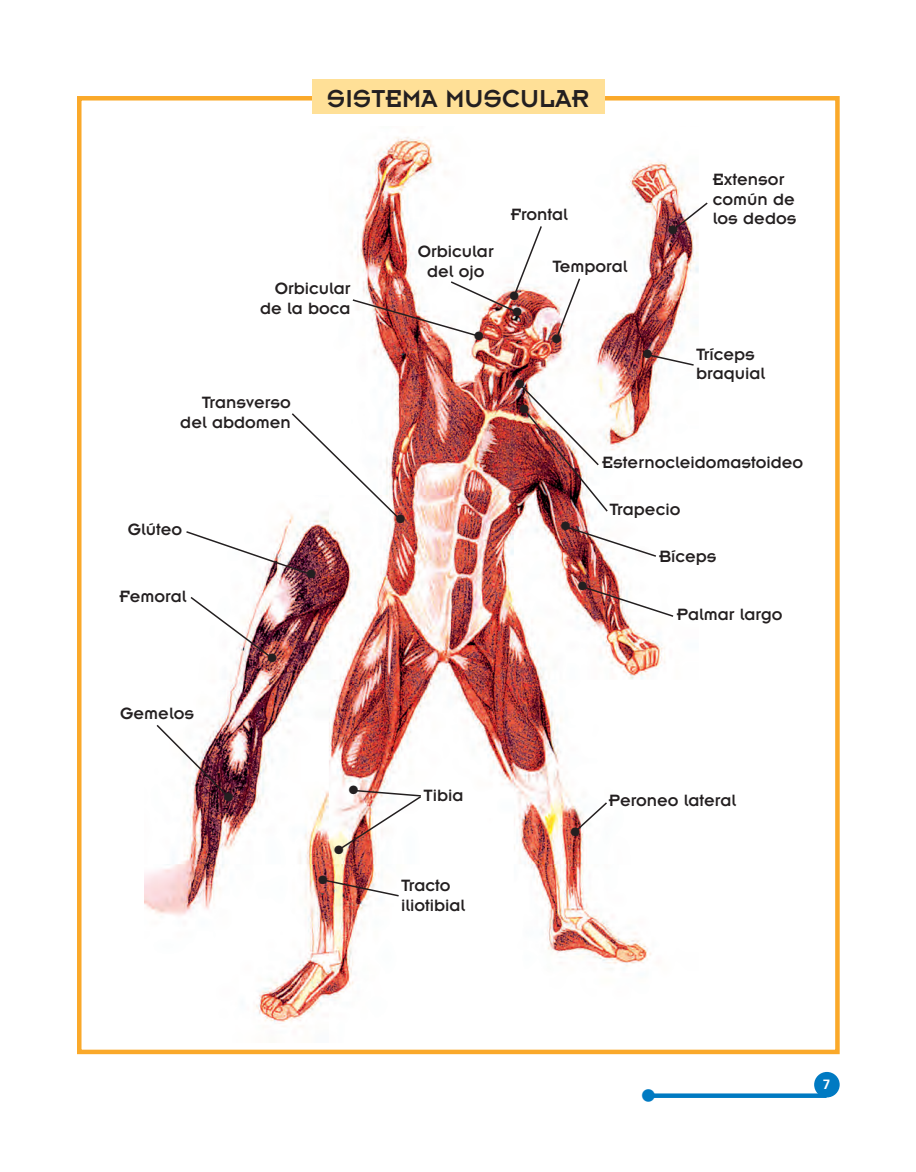
<style>
.page{position:relative;width:916px;height:1172px;background:#fff}
.page>*{position:absolute;margin:0;border:0;box-sizing:border-box;transform-origin:0 0}
.t1{font:700 36px "Frutiger";color:#007ac2}
.t2{font:27px "Insignia A";color:#231f20}
.t3{font:18px/19.5px "Insignia A";color:#231f20}
.t4{font:700 13.5px "Frutiger";color:#fff}
.t5{font:12px "Zapf Dingbats";color:#231f20}
</style>
<div class="page">
<img style="left:77px;top:79px;width:763px;height:1019px">
<img style="left:351px;top:224px;width:192px;height:114px">
<h2 class="t2" style="left:327px;top:90px;width:264px">SISTEMA MUSCULAR</h2>
<p class="t3" style="left:260px;top:280px;width:92px;text-align:right">Orbicular de la boca</p>
<p class="t3" style="left:180px;top:395px;width:112px;text-align:right">Transverso del abdomen</p>
<p class="t3" style="left:418px;top:243px;width:77px;text-align:center">Orbicular del ojo</p>
<p class="t3" style="left:510px;top:206px;width:59px">Frontal</p>
<p class="t3" style="left:552px;top:258px;width:77px">Temporal</p>
<p class="t5" style="left:668px;top:223px;width:11px">●</p>
<p class="t3" style="left:712px;top:172px;width:85px">Extensor común de los dedos</p>
<p class="t5" style="left:474px;top:329px;width:11px">●</p>
<p class="t5" style="left:515px;top:376px;width:11px">●</p>
<p class="t5" style="left:519px;top:401px;width:11px">●</p>
<p class="t5" style="left:552px;top:331px;width:11px">●</p>
<p class="t5" style="left:642px;top:347px;width:11px">●</p>
<p class="t3" style="left:696px;top:346px;width:71px">Tríceps braquial</p>
<p class="t3" style="left:128px;top:521px;width:56px">Glúteo</p>
<p class="t3" style="left:119px;top:588px;width:69px">Femoral</p>
<p class="t3" style="left:120px;top:705px;width:75px">Gemelos</p>
<p class="t5" style="left:224px;top:789px;width:11px">●</p>
<p class="t5" style="left:267px;top:650px;width:11px">●</p>
<p class="t5" style="left:306px;top:567px;width:11px">●</p>
<p class="t5" style="left:349px;top:783px;width:11px">●</p>
<p class="t5" style="left:334px;top:842px;width:11px">●</p>
<p class="t5" style="left:318px;top:872px;width:11px">●</p>
<p class="t5" style="left:396px;top:512px;width:11px">●</p>
<p class="t3" style="left:423px;top:787px;width:41px">Tibia</p>
<p class="t3" style="left:401px;top:877px;width:66px">Tracto iliotibial</p>
<p class="t5" style="left:560px;top:519px;width:11px">●</p>
<p class="t5" style="left:578px;top:579px;width:11px">●</p>
<p class="t3" style="left:602px;top:454px;width:202px">Esternocleidomastoideo</p>
<p class="t3" style="left:609px;top:501px;width:72px">Trapecio</p>
<p class="t3" style="left:659px;top:549px;width:59px">Bíceps</p>
<p class="t3" style="left:676px;top:606px;width:107px">Palmar largo</p>
<p class="t5" style="left:570px;top:824px;width:11px">●</p>
<p class="t3" style="left:608px;top:792px;width:129px">Peroneo lateral</p>
<h1 class="t1" style="left:639px;top:1081px;width:19px">•</h1>
<p class="t4" style="left:822px;top:1079px;width:9px">7</p>
</div>
